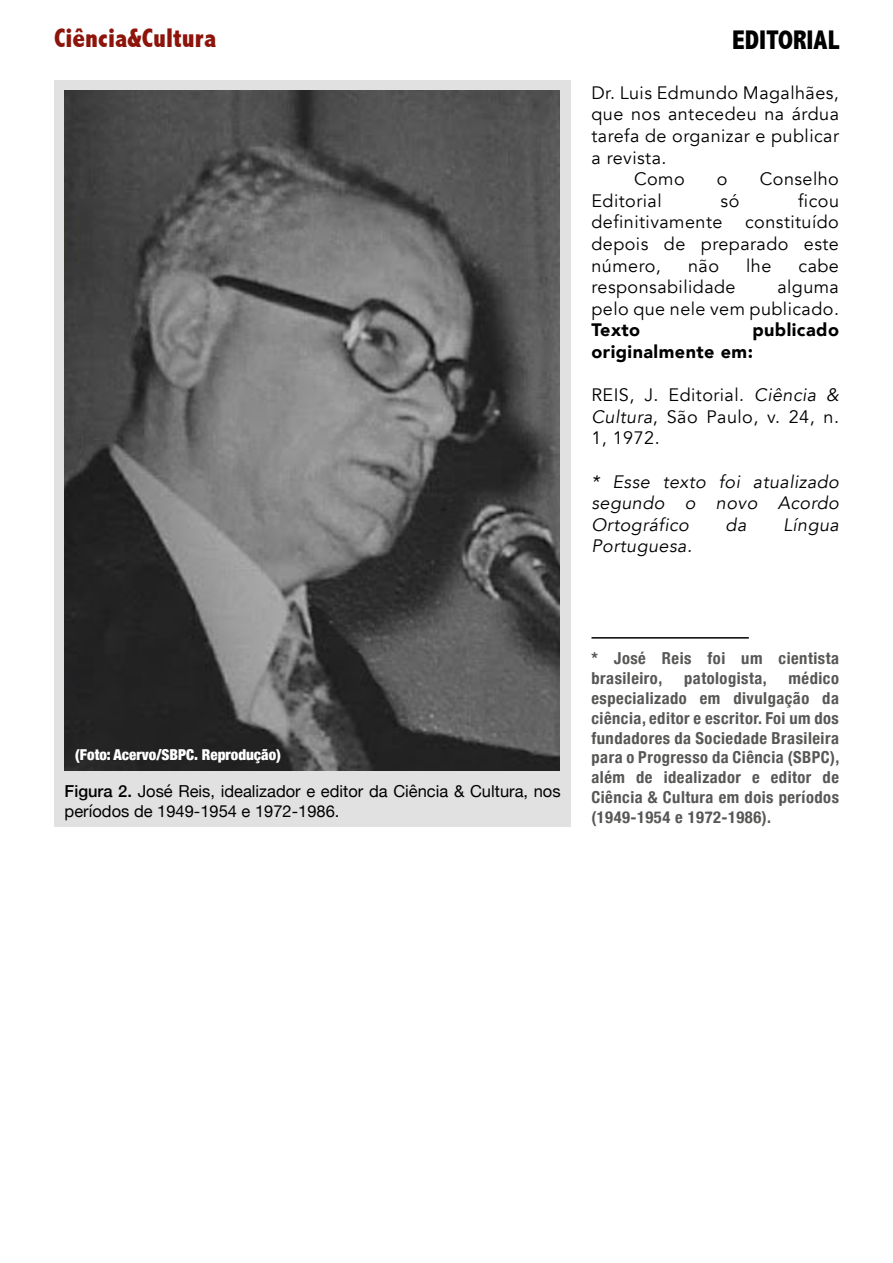
<style>
.page{position:relative;width:893px;height:1263px;background:#fff}
.page>*{position:absolute;margin:0;border:0;box-sizing:border-box;transform-origin:0 0}
.t1{font:800 condensed 27px "Abadi";color:#8d140b}
.t2{font:800 condensed 27px "Abadi";color:#000}
.t3{font:18px/21.6px "Avenir";letter-spacing:.025em;color:#000;text-align:justify}
.t4{font:italic 18px/21.6px "Avenir";letter-spacing:.025em;color:#000;text-align:justify}
.t5{font:900 18px/21.6px "Avenir";letter-spacing:.025em;color:#000}
.t6{font:700 condensed 16.5px/19.8px "Helvetica Neue";letter-spacing:.03em;color:#575756}
.t7{font:16.5px/19.8px "Helvetica Neue";color:#000}
.t8{font:900 condensed 15px "Helvetica Neue";color:#fff}
.s1{font-style:italic}
.s2{font-weight:500}
</style>
<div class="page">
<div style="left:54px;top:81px;width:516px;height:746px;background:#e1e1e1"></div>
<img style="left:65px;top:91px;width:495px;height:679px">
<hr style="left:591px;top:637px;width:158px;height:2px;background:#000">
<h1 class="t1" style="left:54px;top:22px;width:164px">Ciência&amp;Cultura</h1>
<h1 class="t2" style="left:732px;top:25px;width:108px">EDITORIAL</h1>
<p class="t3" style="left:591px;top:82px;width:249px">Dr. Luis Edmundo Magalhães,</p>
<p class="t3" style="left:591px;top:104px;width:249px">que nos antecedeu na árdua</p>
<p class="t3" style="left:591px;top:125px;width:249px">tarefa de organizar e publicar</p>
<p class="t3" style="left:591px;top:147px;width:77px">a revista.</p>
<p class="t3" style="left:634px;top:169px;width:52px">Como</p>
<p class="t3" style="left:717px;top:169px;width:12px">o</p>
<p class="t3" style="left:760px;top:169px;width:81px">Conselho</p>
<p class="t3" style="left:591px;top:190px;width:72px">Editorial</p>
<p class="t3" style="left:720px;top:190px;width:20px">só</p>
<p class="t3" style="left:798px;top:190px;width:42px">ficou</p>
<p class="t3" style="left:591px;top:212px;width:132px">definitivamente</p>
<p class="t3" style="left:591px;top:212px;width:249px;text-indent:154px">constituído depois de preparado este número,</p>
<p class="t3" style="left:688px;top:255px;width:32px">não</p>
<p class="t3" style="left:746px;top:255px;width:27px">lhe</p>
<p class="t3" style="left:799px;top:255px;width:42px">cabe</p>
<p class="t3" style="left:591px;top:277px;width:146px">responsabilidade</p>
<p class="t3" style="left:591px;top:277px;width:249px;text-align:right">alguma<br>pelo que nele vem publicado.</p>
<p class="t5" style="left:591px;top:319px;width:50px">Texto</p>
<p class="t5" style="left:591px;top:319px;width:249px;text-indent:161px">publicado originalmente em:</p>
<p class="t3" style="left:591px;top:385px;width:249px">REIS, J. Editorial. <span class="s1">Ciência &amp; Cultura</span>, São Paulo, v. 24, n.<br>1, 1972.</p>
<p class="t4" style="left:591px;top:471px;width:249px">* Esse texto foi atualizado segundo o novo Acordo Ortográfico</p>
<p class="t4" style="left:726px;top:514px;width:22px">da</p>
<p class="t4" style="left:783px;top:514px;width:57px">Língua</p>
<p class="t4" style="left:591px;top:536px;width:102px">Portuguesa.</p>
<p class="t8" style="left:75px;top:742px;width:207px">(Foto: Acervo/SBPC. Reprodução)</p>
<p class="t7" style="left:65px;top:782px;width:497px"><span class="s2">Figura 2.</span> José Reis, idealizador e editor da Ciência &amp; Cultura, nos períodos de 1949-1954 e 1972-1986.</p>
<p class="t6" style="left:591px;top:647px;width:249px">* José Reis foi um cientista brasileiro,</p>
<p class="t6" style="left:591px;top:667px;width:250px;text-align:justify;text-indent:197px">médico especializado em divulgação da ciência, editor e escritor. Foi um dos fundadores da Sociedade Brasileira para o Progresso da Ciência (SBPC), além de idealizador e editor de Ciência &amp; Cultura em dois períodos (1949-1954 e 1972-1986).</p>
<p class="t6" style="left:684px;top:667px;width:84px">patologista,</p>
</div>
